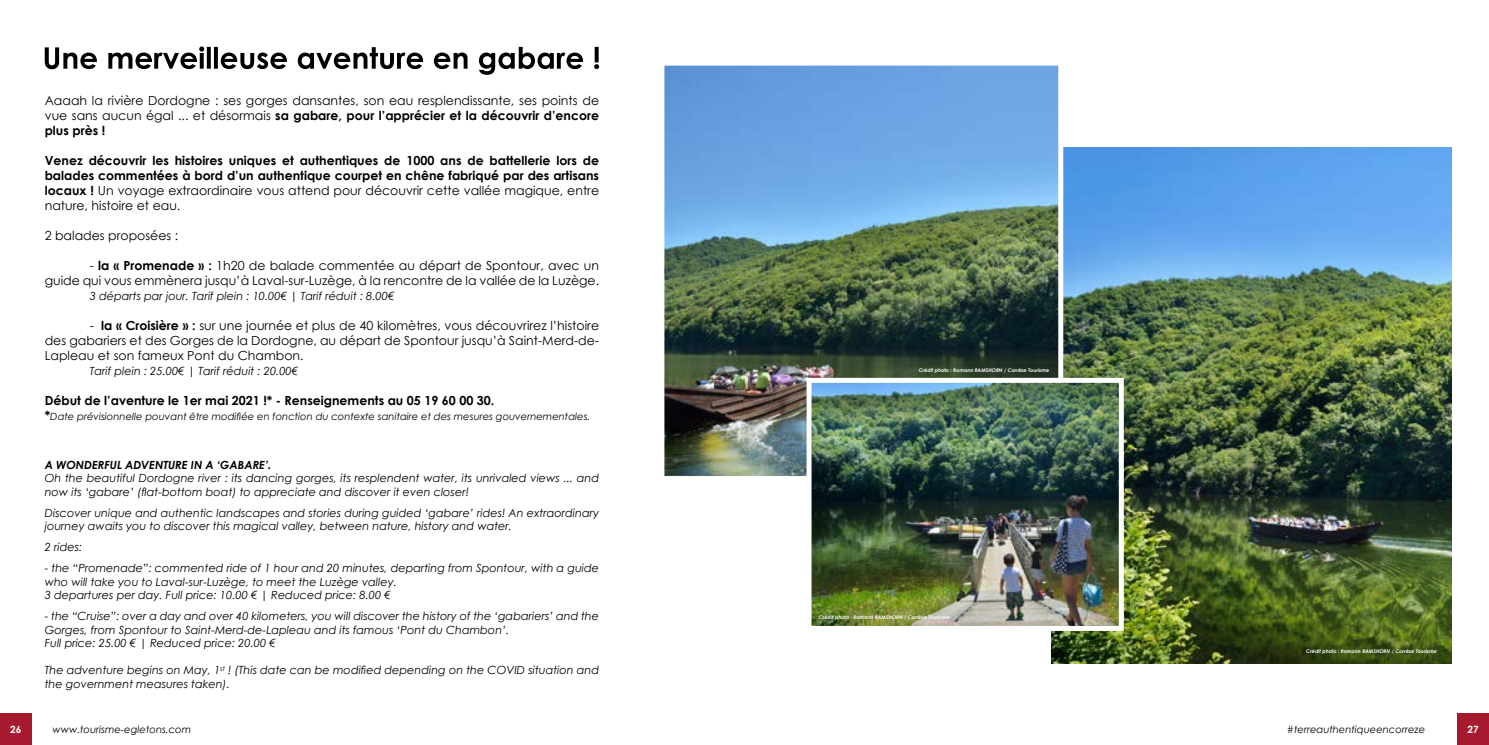
<style>
.page{position:relative;width:1489px;height:745px;background:#fff}
.page>*{position:absolute;margin:0;border:0;box-sizing:border-box;transform-origin:0 0}
.t1{font:12.5px/15px "Century Gothic";color:#000;text-align:justify}
.t2{font:700 12.5px/15px "Century Gothic";color:#000;text-align:justify}
.t3{font:italic 11.25px/13.5px "Century Gothic";color:#000}
.t4{font:italic 700 11.25px "Century Gothic";color:#000}
.t5{font:italic 10px "Century Gothic";color:#000}
.t6{font:700 10px "Century Gothic";color:#fff}
.t7{font:italic 700 5px "Century Gothic";color:#fff}
.s1{font-weight:700}
.s2{font-weight:400}
.s3{font-weight:700;font-style:normal;font-size:12.5px}
</style>
<div class="page">
<div style="left:0;top:713px;width:32px;height:31px;background:#a6192e"></div>
<div style="left:1457px;top:713px;width:31px;height:31px;background:#a6192e"></div>
<img style="left:1051px;top:147px;width:399px;height:515px">
<img style="left:665px;top:67px;width:392px;height:407px">
<div style="left:659px;top:61px;width:404px;height:419px;border:5px solid #fff"></div>
<img style="left:812px;top:383px;width:305px;height:241px">
<div style="left:806px;top:377px;width:317px;height:253px;border:5px solid #fff"></div>
<svg style="left:45px;top:46px;width:554px;height:29px"></svg>
<p class="t1" style="left:45px;top:92px;width:556px">Aaaah la rivière Dordogne : ses gorges dansantes, son eau resplendissante, ses points de vue sans aucun égal ... et désormais <span class="s1">sa gabare, pour l’apprécier et la découvrir d’encore plus près !</span></p>
<p class="t2" style="left:45px;top:152px;width:556px">Venez découvrir les histoires uniques et authentiques de 1000 ans de battellerie lors de balades commentées à bord d’un authentique courpet en chêne fabriqué par des artisans locaux ! <span class="s2">Un voyage extraordinaire vous attend pour découvrir cette vallée magique, entre nature, histoire et eau.</span></p>
<p class="t1" style="left:45px;top:227px;width:135px">2 balades proposées :</p>
<p class="t1" style="left:45px;top:257px;width:556px;text-align:right">- <span class="s1">la « Promenade » :</span> 1h20 de balade commentée au départ de Spontour, avec un<br>guide qui vous emmènera jusqu’à Laval-sur-Luzège, à la rencontre de la vallée de la Luzège.</p>
<p class="t3" style="left:90px;top:288px;width:306px">3 départs par jour. Tarif plein : 10.00€ | Tarif réduit : 8.00€</p>
<p class="t1" style="left:45px;top:317px;width:556px;text-indent:45px">- <span class="s1">la « Croisière » :</span> sur une journée et plus de 40 kilomètres, vous découvrirez l’histoire des gabariers et des Gorges de la Dordogne, au départ de Spontour jusqu’à Saint-Merd-de-Lapleau et son fameux Pont du Chambon.</p>
<p class="t3" style="left:90px;top:363px;width:210px">Tarif plein : 25.00€ | Tarif réduit : 20.00€</p>
<p class="t2" style="left:45px;top:392px;width:451px">Début de l’aventure le 1er mai 2021 !* - Renseignements au 05 19 60 00 30.</p>
<p class="t5" style="left:45px;top:409px;width:547px"><span class="s3">*</span>Date prévisionnelle pouvant être modifiée en fonction du contexte sanitaire et des mesures gouvernementales.</p>
<p class="t4" style="left:45px;top:456px;width:228px">A WONDERFUL ADVENTURE IN A ‘GABARE’.</p>
<p class="t3" style="left:45px;top:471px;width:556px">Oh the beautiful Dordogne river : its dancing gorges, its resplendent water, its unrivaled views ... and now its ‘gabare’ (flat-bottom boat) to appreciate and discover it even closer!</p>
<p class="t3" style="left:45px;top:505px;width:556px">Discover unique and authentic landscapes and stories during guided ‘gabare’ rides! An extraordinary journey awaits you to discover this magical valley, between nature, history and water.</p>
<p class="t3" style="left:45px;top:540px;width:39px">2 rides:</p>
<p class="t3" style="left:45px;top:561px;width:556px">- the “Promenade”: commented ride of 1 hour and 20 minutes, departing from Spontour, with a guide who will take you to Laval-sur-Luzège, to meet the Luzège valley.<br>3 departures per day. Full price: 10.00 € | Reduced price: 8.00 €</p>
<p class="t3" style="left:45px;top:609px;width:556px">- the “Cruise”: over a day and over 40 kilometers, you will discover the history of the ‘gabariers’ and the<br>Gorges, from Spontour to Saint-Merd-de-Lapleau and its famous ‘Pont du Chambon’.<br>Full price: 25.00 € | Reduced price: 20.00 €</p>
<p class="t3" style="left:45px;top:663px;width:556px">The adventure begins on May, 1<sup>st</sup> ! (This date can be modified depending on the COVID situation and the government measures taken).</p>
<p class="t7" style="left:918px;top:366px;width:132px">Crédit photo : Romann RAMSHORN / Corrèze Tourisme</p>
<p class="t7" style="left:819px;top:613px;width:132px">Crédit photo : Romann RAMSHORN / Corrèze Tourisme</p>
<p class="t7" style="left:1306px;top:647px;width:132px">Crédit photo : Romann RAMSHORN / Corrèze Tourisme</p>
<p class="t6" style="left:10px;top:721px;width:13px">26</p>
<p class="t5" style="left:52px;top:721px;width:140px">www.tourisme-egletons.com</p>
<p class="t5" style="left:1286px;top:721px;width:140px">#terreauthentiqueencorreze</p>
<p class="t6" style="left:1467px;top:721px;width:13px">27</p>
</div>
